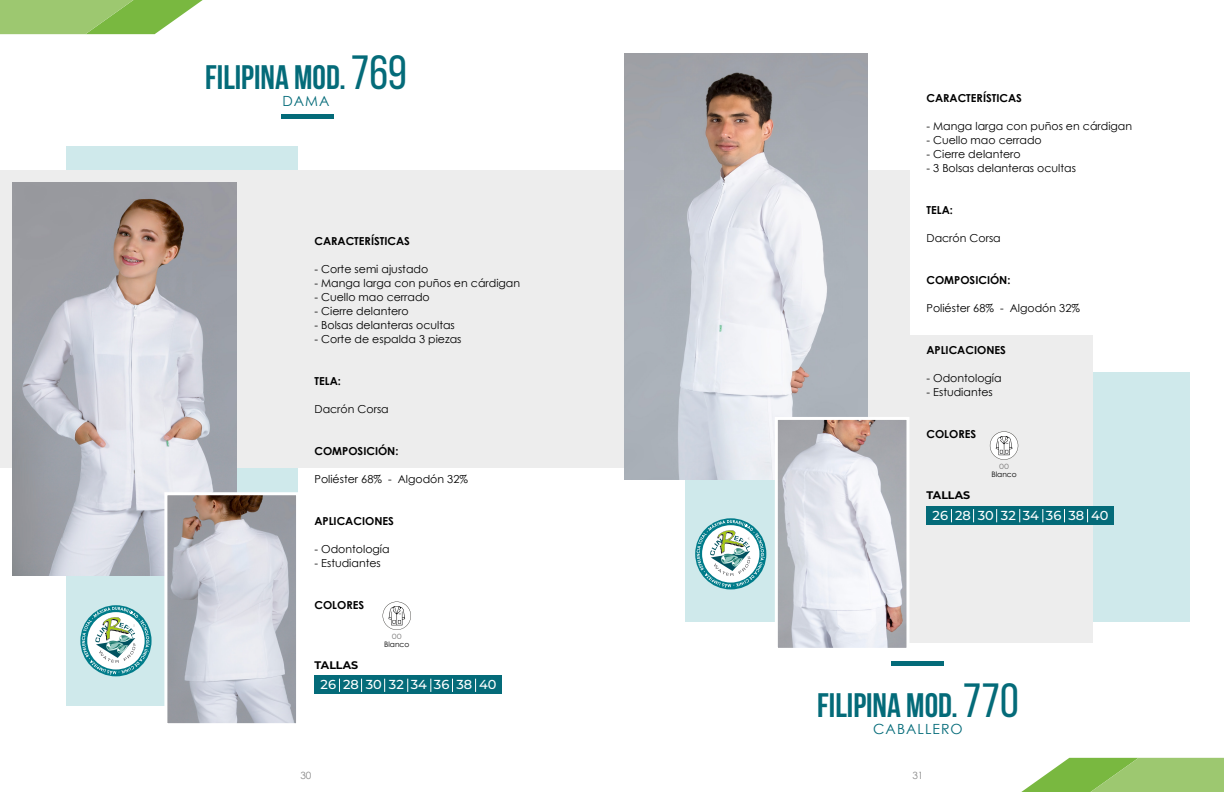
<style>
.page{position:relative;width:1224px;height:792px;background:#fff}
.page>*{position:absolute;margin:0;border:0;box-sizing:border-box;transform-origin:0 0}
.t1{font:700 34px "Bebas Neue";color:#046b79}
.t2{font:14px "Century Gothic";letter-spacing:.075em;color:#046b79}
.t3{font:500 13px "Montserrat";color:#fff}
.t4{font:11px "Century Gothic";color:#000}
.t5{font:700 11px "Century Gothic";color:#000}
.t6{font:700 11px "Montserrat";color:#000}
.t7{font:10px "Century Gothic";color:#878787}
.t8{font:7.5px "Century Gothic";color:#000}
.t9{font:7.5px "Montserrat";color:#706f6f}
.s1{font-weight:400;font-size:48px}
</style>
<div class="page">
<div style="left:686px;top:372px;width:504px;height:250px;background:#cfe9eb"></div>
<div style="left:66px;top:146px;width:231px;height:560px;background:#cfe9eb"></div>
<div style="left:0;top:170px;width:909px;height:298px;background:#ededed"></div>
<div style="left:778px;top:335px;width:314px;height:307px;background:#ededed"></div>
<hr style="left:281px;top:115px;width:53px;height:4px;background:#046b79">
<hr style="left:892px;top:662px;width:52px;height:4px;background:#046b79">
<svg style="left:1021px;top:758px;width:203px;height:34px;background:#9cc970"></svg>
<svg style="left:0;top:0;width:203px;height:34px;background:#9cc970"></svg>
<div style="left:927px;top:506px;width:187px;height:18px;background:#046b79"></div>
<div style="left:315px;top:676px;width:187px;height:18px;background:#046b79"></div>
<svg style="left:951px;top:509px;width:1px;height:13px"></svg>
<svg style="left:339px;top:679px;width:1px;height:13px"></svg>
<svg style="left:973px;top:509px;width:1px;height:13px"></svg>
<svg style="left:361px;top:679px;width:1px;height:13px"></svg>
<svg style="left:996px;top:509px;width:1px;height:13px"></svg>
<svg style="left:384px;top:679px;width:1px;height:13px"></svg>
<svg style="left:1019px;top:509px;width:1px;height:13px"></svg>
<svg style="left:407px;top:679px;width:1px;height:13px"></svg>
<svg style="left:1042px;top:509px;width:1px;height:13px"></svg>
<svg style="left:430px;top:679px;width:1px;height:13px"></svg>
<svg style="left:1064px;top:509px;width:1px;height:13px"></svg>
<svg style="left:452px;top:679px;width:1px;height:13px"></svg>
<svg style="left:1087px;top:509px;width:1px;height:13px"></svg>
<svg style="left:475px;top:679px;width:1px;height:13px"></svg>
<svg style="left:990px;top:431px;width:28px;height:29px"></svg>
<svg style="left:383px;top:602px;width:28px;height:28px"></svg>
<img style="left:12px;top:183px;width:224px;height:392px">
<img style="left:624px;top:53px;width:243px;height:427px">
<img style="left:168px;top:496px;width:127px;height:226px">
<div style="left:164px;top:492px;width:135px;height:234px;border:3px solid #fff"></div>
<img style="left:779px;top:421px;width:126px;height:226px">
<div style="left:775px;top:417px;width:134px;height:234px;border:3px solid #fff"></div>
<svg style="left:697px;top:520px;width:68px;height:68px"></svg>
<svg style="left:80px;top:605px;width:72px;height:71px"></svg>
<svg style="left:82px;top:607px;width:68px;height:68px"></svg>
<h1 class="t1" style="left:205px;top:59px;width:203px">FILIPINA MOD.<span class="s1">769</span></h1>
<p class="t2" style="left:282px;top:91px;width:49px">DAMA</p>
<p class="t5" style="left:315px;top:233px;width:97px">CARACTERÍSTICAS</p>
<p class="t4" style="left:315px;top:261px;width:115px">- Corte semi ajustado</p>
<p class="t4" style="left:315px;top:275px;width:207px">- Manga larga con puños en cárdigan</p>
<p class="t4" style="left:315px;top:289px;width:117px">- Cuello mao cerrado</p>
<p class="t4" style="left:315px;top:303px;width:96px">- Cierre delantero</p>
<p class="t4" style="left:315px;top:317px;width:142px">- Bolsas delanteras ocultas</p>
<p class="t4" style="left:315px;top:331px;width:148px">- Corte de espalda 3 piezas</p>
<p class="t5" style="left:315px;top:373px;width:28px">TELA:</p>
<p class="t4" style="left:315px;top:401px;width:76px">Dacrón Corsa</p>
<p class="t5" style="left:315px;top:443px;width:86px">COMPOSICIÓN:</p>
<p class="t4" style="left:315px;top:471px;width:155px">Poliéster 68% - Algodón 32%</p>
<p class="t5" style="left:315px;top:513px;width:81px">APLICACIONES</p>
<p class="t4" style="left:315px;top:541px;width:77px">- Odontología</p>
<p class="t4" style="left:315px;top:555px;width:68px">- Estudiantes</p>
<p class="t5" style="left:315px;top:597px;width:51px">COLORES</p>
<p class="t6" style="left:315px;top:657px;width:45px">TALLAS</p>
<p class="t9" style="left:392px;top:631px;width:11px">00</p>
<p class="t8" style="left:384px;top:639px;width:27px">Blanco</p>
<p class="t3" style="left:321px;top:676px;width:177px">26 28 30 32 34 36 38 40</p>
<p class="t5" style="left:927px;top:89px;width:97px">CARACTERÍSTICAS</p>
<p class="t4" style="left:927px;top:118px;width:207px">- Manga larga con puños en cárdigan</p>
<p class="t4" style="left:927px;top:132px;width:117px">- Cuello mao cerrado</p>
<p class="t4" style="left:927px;top:146px;width:96px">- Cierre delantero</p>
<p class="t4" style="left:927px;top:160px;width:151px">- 3 Bolsas delanteras ocultas</p>
<p class="t5" style="left:927px;top:201px;width:28px">TELA:</p>
<p class="t4" style="left:927px;top:230px;width:76px">Dacrón Corsa</p>
<p class="t5" style="left:927px;top:271px;width:86px">COMPOSICIÓN:</p>
<p class="t4" style="left:927px;top:300px;width:155px">Poliéster 68% - Algodón 32%</p>
<p class="t5" style="left:927px;top:341px;width:81px">APLICACIONES</p>
<p class="t4" style="left:927px;top:370px;width:77px">- Odontología</p>
<p class="t4" style="left:927px;top:384px;width:68px">- Estudiantes</p>
<p class="t5" style="left:927px;top:425px;width:51px">COLORES</p>
<p class="t6" style="left:927px;top:488px;width:45px">TALLAS</p>
<p class="t9" style="left:999px;top:461px;width:11px">00</p>
<p class="t8" style="left:991px;top:469px;width:27px">Blanco</p>
<p class="t3" style="left:933px;top:506px;width:177px">26 28 30 32 34 36 38 40</p>
<h1 class="t1" style="left:817px;top:687px;width:203px">FILIPINA MOD.<span class="s1">770</span></h1>
<p class="t2" style="left:873px;top:719px;width:91px">CABALLERO</p>
<p class="t7" style="left:300px;top:768px;width:13px">30</p>
<p class="t7" style="left:912px;top:768px;width:13px">31</p>
</div>
